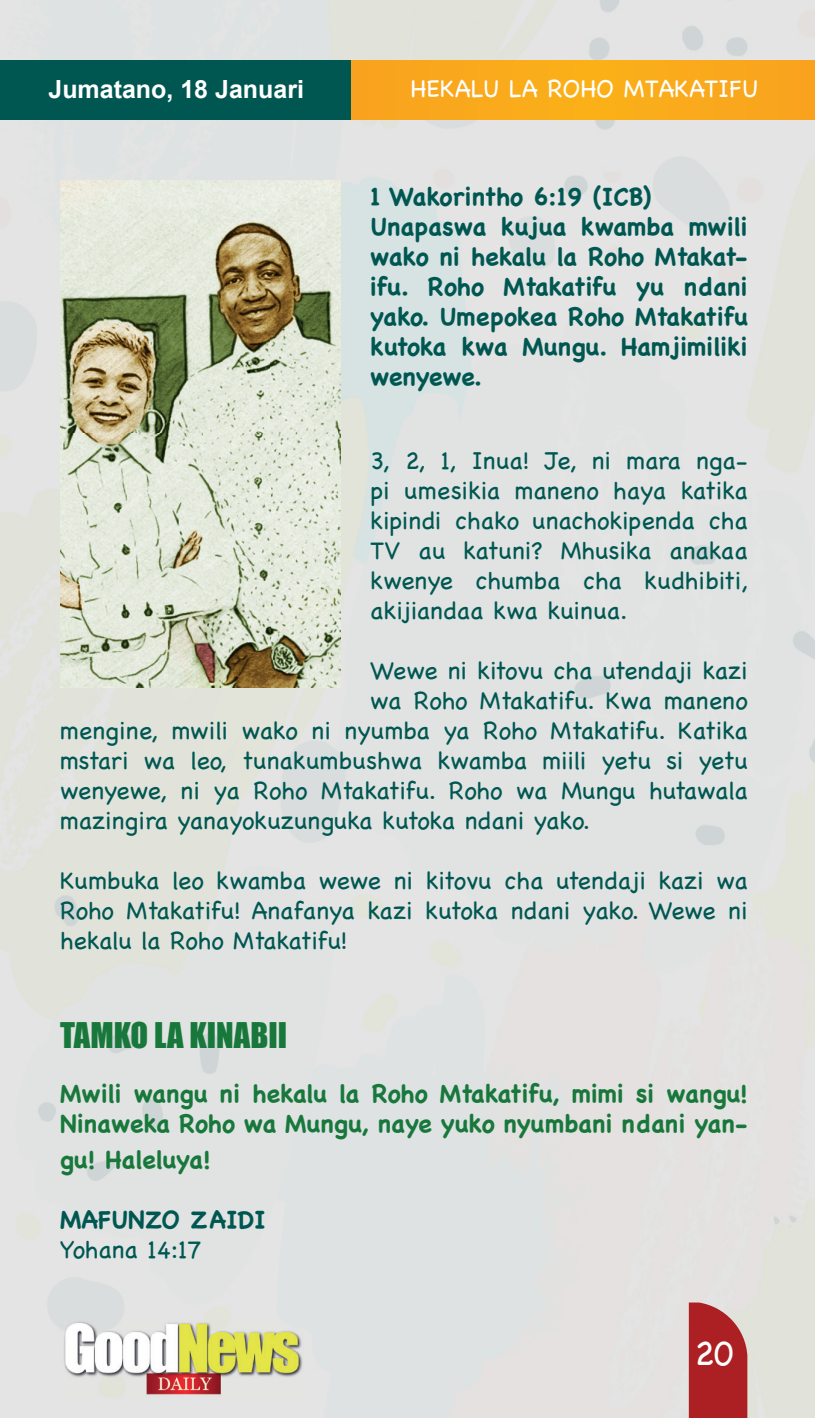
<style>
.page{position:relative;width:815px;height:1418px;background:#fff}
.page>*{position:absolute;margin:0;border:0;box-sizing:border-box;transform-origin:0 0}
.t1{font:35px "Chalkboard";color:#fff}
.t2{font:32.5px "Impact";color:#18783c}
.t3{font:25px/30px "Chalkboard";color:#005752;text-align:justify}
.t4{font:700 25px/30px "Chalkboard";color:#005752}
.t5{font:700 25px/30px "Chalkboard";color:#18783c}
.t6{font:25px "Chalkboard";color:#fff}
.t7{font:700 25px "Arial";color:#fff}
</style>
<div class="page">
<div style="left:0;top:621px;width:245px;height:796px;background:#e1e3e2"></div>
<img style="left:326px;top:266px;width:489px;height:621px">
<img style="left:244px;top:687px;width:82px;height:200px">
<div style="left:168px;top:60px;width:647px;height:60px;background:#f9a91c"></div>
<div style="left:0;top:60px;width:351px;height:60px;background:#005752"></div>
<svg style="left:689px;top:1302px;width:58px;height:115px;background:#b13235"></svg>
<img style="left:59px;top:1320px;width:246px;height:76px">
<img style="left:60px;top:180px;width:280px;height:507px">
<p class="t7" style="left:48px;top:73px;width:257px">Jumatano, 18 Januari</p>
<p class="t6" style="left:411px;top:74px;width:349px">HEKALU LA ROHO MTAKATIFU</p>
<p class="t4" style="left:370px;top:181px;width:379px">1 Wakorintho 6:19 (ICB)<br>Unapaswa kujua kwamba mwili wako ni hekalu la Roho Mtakat&shy;ifu. Roho Mtakatifu yu ndani yako. Umepokea Roho Mtakatifu kutoka kwa Mungu. Hamjimiliki wenyewe.</p>
<p class="t3" style="left:370px;top:445px;width:379px">3, 2, 1, Inua! Je, ni mara nga&shy;pi umesikia maneno haya katika kipindi chako unachokipenda cha TV au katuni? Mhusika anakaa kwenye chumba cha kudhibiti, akijiandaa kwa kuinua.</p>
<p class="t3" style="left:370px;top:655px;width:379px">Wewe ni kitovu cha utendaji kazi</p>
<p class="t3" style="left:370px;top:685px;width:379px">wa Roho Mtakatifu. Kwa maneno</p>
<p class="t3" style="left:60px;top:715px;width:689px">mengine, mwili wako ni nyumba ya Roho Mtakatifu. Katika</p>
<p class="t3" style="left:60px;top:745px;width:689px">mstari wa leo, tunakumbushwa kwamba miili yetu si yetu</p>
<p class="t3" style="left:60px;top:775px;width:689px">wenyewe, ni ya Roho Mtakatifu. Roho wa Mungu hutawala</p>
<p class="t3" style="left:60px;top:805px;width:531px">mazingira yanayokuzunguka kutoka ndani yako.</p>
<p class="t3" style="left:60px;top:865px;width:689px">Kumbuka leo kwamba wewe ni kitovu cha utendaji kazi wa Roho Mtakatifu! Anafanya kazi kutoka ndani yako. Wewe ni hekalu la Roho Mtakatifu!</p>
<h2 class="t2" style="left:60px;top:1010px;width:228px">TAMKO LA KINABII</h2>
<p class="t5" style="left:60px;top:1078px;width:689px">Mwili wangu ni hekalu la Roho Mtakatifu, mimi si wangu!<br>Ninaweka Roho wa Mungu, naye yuko nyumbani ndani yan-</p>
<p class="t5" style="left:60px;top:1144px;width:152px">gu! Haleluya!</p>
<p class="t4" style="left:60px;top:1204px;width:207px">MAFUNZO ZAIDI</p>
<p class="t3" style="left:60px;top:1234px;width:143px">Yohana 14:17</p>
<h1 class="t1" style="left:694px;top:1332px;width:41px">20</h1>
</div>
